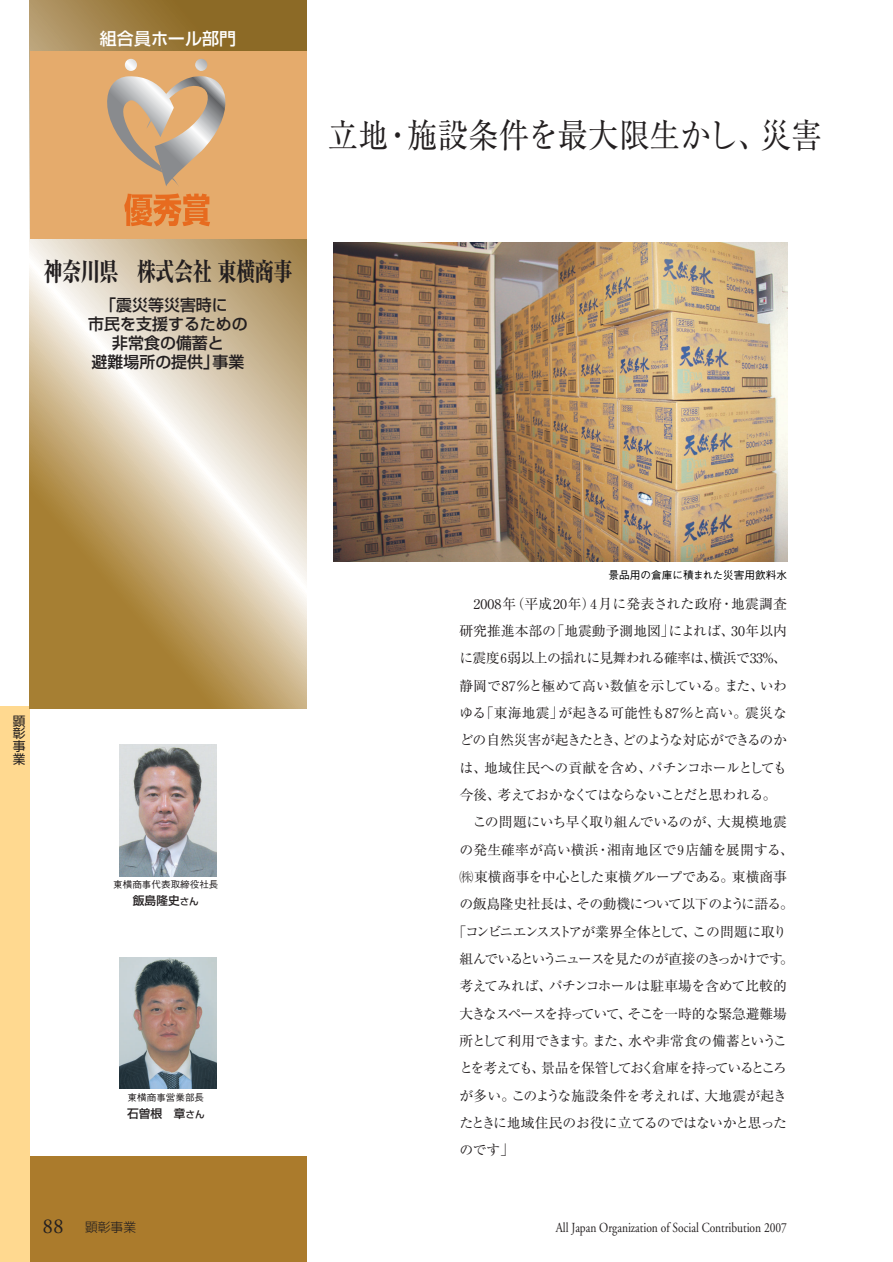
<style>
.page{position:relative;width:893px;height:1262px;background:#fff}
.page>*{position:absolute;margin:0;border:0;box-sizing:border-box;transform-origin:0 0}
.t1{font:34.05px "Ryumin";color:#231f20;scale:.9 1}
.t2{font:800 25.5px "Ryumin";letter-spacing:-.025em;color:#231f20;scale:.75 1}
.t3{font:500 16.95px "Shin Go";color:#fff}
.t4{font:500 15.9px/19.2px "Shin Go";color:#231f20;text-align:center}
.t5{font:13.8px "Ryumin";letter-spacing:-.03em;color:#231f20}
.t6{font:13.8px "Ryumin";letter-spacing:.01em;color:#231f20}
.t7{font:13.8px "Ryumin";color:#231f20}
.t8{font:13.8px "Adobe Garamond";color:#231f20;scale:.83 1}
.t9{font:13.8px "Ryumin";letter-spacing:-.05em;color:#231f20}
.t10{font:13.8px "Ryumin";letter-spacing:-.09em;color:#231f20}
.t11{font:13.8px "Ryumin";letter-spacing:-.07em;color:#231f20}
.t12{font:13.8px "Ryumin";letter-spacing:-.105em;color:#231f20}
.t13{font:13.8px "Ryumin";letter-spacing:-.01em;color:#231f20}
.t14{font:13.8px "Ryumin";letter-spacing:-.055em;color:#231f20}
.t15{font:13.8px "Ryumin";letter-spacing:-.08em;color:#231f20}
.t16{font:13.8px "Ryumin";letter-spacing:-.075em;color:#231f20}
.t17{font:300 12.75px "Shin Go";color:#231f20}
.t18{font:12.75px/12.8px "Shin Go";color:#231f20;text-align:justify}
.t19{font:500 11.7px "Shin Go";color:#231f20}
.t20{font:500 10.65px "Gothic BBB";color:#000}
.t21{font:500 9.6px "Gothic BBB";color:#231f20}
.s1{font-size:9.6px}
.s2{font-family:"Adobe Garamond";font-weight:400;font-size:21.3px}
</style>
<div class="page">
<div style="left:30px;top:1157px;width:276px;height:105px;background:#ab7b2c"></div>
<div style="left:0;top:706px;width:30px;height:556px;background:#ffd990"></div>
<svg style="left:30px;top:0;width:276px;height:708px;background:#c8b289"></svg>
<div style="left:30px;top:51px;width:276px;height:187px;background:#e5ab6c"></div>
<svg style="left:107px;top:59px;width:119px;height:127px"></svg>
<svg style="left:124px;top:193px;width:86px;height:33px"></svg>
<img style="left:119px;top:744px;width:98px;height:132px">
<img style="left:119px;top:957px;width:98px;height:132px">
<img style="left:334px;top:242px;width:453px;height:319px">
<p class="t3" style="left:100px;top:33px;width:138px">組合員ホール部門</p>
<h1 class="t1" style="left:327px;top:123px;width:550px">立地・施設条件を最大限生かし、災害</h1>
<h2 class="t2" style="left:44px;top:262px;width:333px">神奈川県　株式会社東横商事</h2>
<p class="t4" style="left:88px;top:297px;width:161px">「震災等災害時に<br>市民を支援するための非常食の備蓄と<br>避難場所の提供」事業</p>
<p class="t18" style="left:13px;top:716px;width:14px">顕彰事業</p>
<p class="t21" style="left:113px;top:881px;width:107px">東横商事代表取締役社長</p>
<p class="t19" style="left:133px;top:896px;width:67px">飯島隆史<span class="s1">さん</span></p>
<p class="t21" style="left:128px;top:1093px;width:78px">東横商事営業部長</p>
<p class="t19" style="left:127px;top:1109px;width:79px">石曽根　章<span class="s1">さん</span></p>
<p class="t20" style="left:608px;top:571px;width:180px">景品用の倉庫に積まれた災害用飲料水</p>
<p class="t6" style="left:473px;top:598px;width:315px">2008年（平成20年）４月に発表された政府・地震調査</p>
<p class="t7" style="left:459px;top:626px;width:329px">研究推進本部の「地震動予測地図」によれば、30年以内</p>
<p class="t9" style="left:459px;top:653px;width:329px">に震度６弱以上の揺れに見舞われる確率は、横浜で33%、</p>
<p class="t13" style="left:459px;top:680px;width:329px">静岡で87％と極めて高い数値を示している。また、いわ</p>
<p class="t6" style="left:459px;top:708px;width:329px">ゆる「東海地震」が起きる可能性も87％と高い。震災な</p>
<p class="t5" style="left:459px;top:735px;width:329px">どの自然災害が起きたとき、どのような対応ができるのか</p>
<p class="t7" style="left:459px;top:762px;width:329px">は、地域住民への貢献を含め、パチンコホールとしても</p>
<p class="t16" style="left:459px;top:790px;width:319px">今後、考えておかなくてはならないことだと思われる。</p>
<p class="t5" style="left:473px;top:817px;width:316px">この問題にいち早く取り組んでいるのが、大規模地震</p>
<p class="t6" style="left:459px;top:844px;width:336px">の発生確率が高い横浜・湘南地区で９店舗を展開する、</p>
<p class="t5" style="left:474px;top:872px;width:314px">東横商事を中心とした東横グループである。東横商事</p>
<p class="t5" style="left:459px;top:899px;width:336px">の飯島隆史社長は、その動機について以下のように語る。</p>
<p class="t10" style="left:452px;top:926px;width:336px">「コンビニエンスストアが業界全体として、この問題に取り</p>
<p class="t11" style="left:459px;top:954px;width:336px">組んでいるというニュースを見たのが直接のきっかけです。</p>
<p class="t5" style="left:459px;top:981px;width:329px">考えてみれば、パチンコホールは駐車場を含めて比較的</p>
<p class="t14" style="left:459px;top:1008px;width:329px">大きなスペースを持っていて、そこを一時的な緊急避難場</p>
<p class="t15" style="left:459px;top:1036px;width:329px">所として利用できます。また、水や非常食の備蓄というこ</p>
<p class="t12" style="left:459px;top:1063px;width:329px">とを考えても、景品を保管しておく倉庫を持っているところ</p>
<p class="t7" style="left:459px;top:1090px;width:329px">が多い。このような施設条件を考えれば、大地震が起き</p>
<p class="t5" style="left:459px;top:1118px;width:329px">たときに地域住民のお役に立てるのではないかと思った</p>
<p class="t5" style="left:459px;top:1145px;width:56px">のです」</p>
<p class="t17" style="left:43px;top:1222px;width:95px"><span class="s2">88</span> 顕彰事業</p>
<p class="t8" style="left:555px;top:1222px;width:280px">All Japan Organization of Social Contribution 2007</p>
</div>
